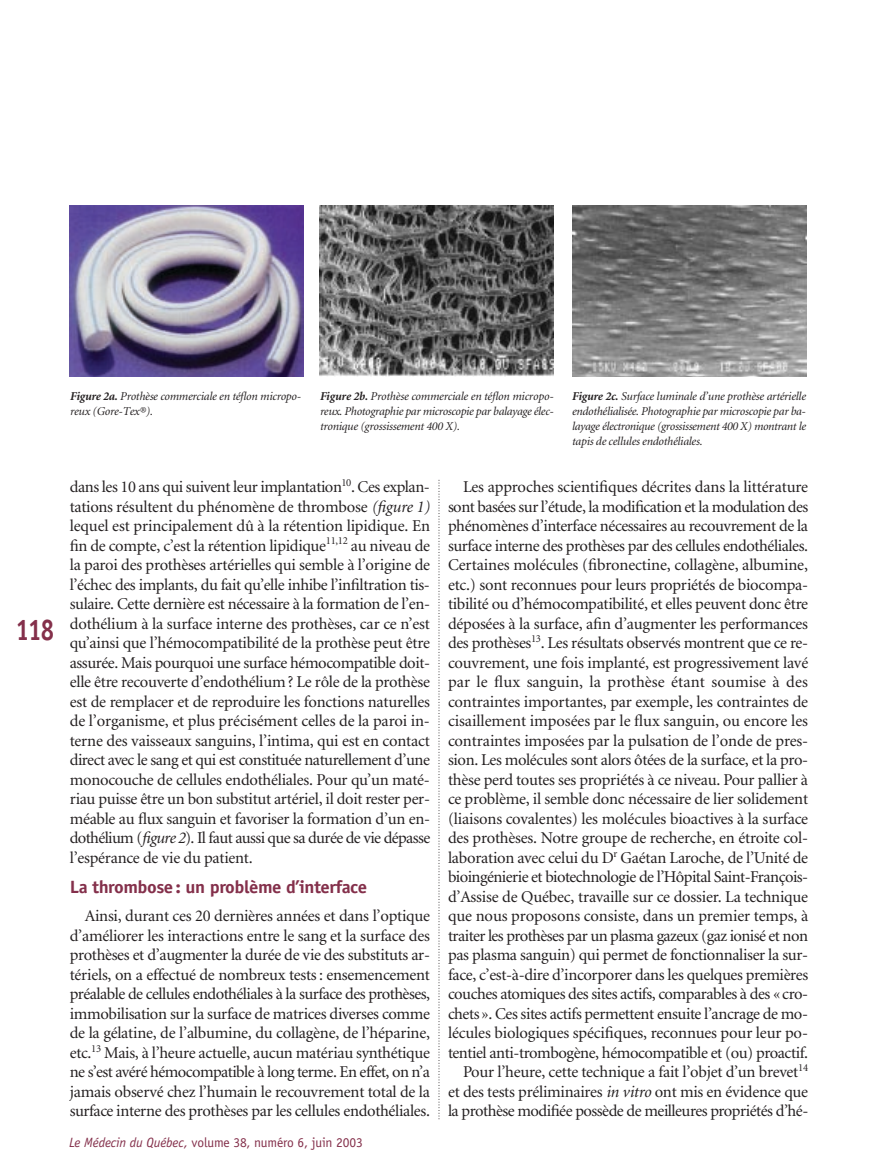
<style>
.page{position:relative;width:878px;height:1175px;background:#fff}
.page>*{position:absolute;margin:0;border:0;box-sizing:border-box;transform-origin:0 0}
.t1{font:700 30px "Officina Sans";color:#84304b;scale:.8 1}
.t2{font:700 17.85px "Officina Sans";letter-spacing:-.025em;color:#84304b;scale:1.05 1}
.t3{font:16.5px/19.5px "Minion";letter-spacing:-.02em;color:#231f20;text-align:justify}
.t4{font:13.5px "Officina Sans";letter-spacing:-.01em;color:#84304b}
.t5{font:italic 12px/15px "Minion";letter-spacing:-.015em;color:#231f20;text-align:justify}
.s1{font-weight:700}
.s2{font-style:italic}
</style>
<div class="page">
<svg style="left:438px;top:480px;width:1px;height:640px"></svg>
<img style="left:70px;top:206px;width:234px;height:170px">
<img style="left:320px;top:206px;width:234px;height:170px">
<img style="left:572px;top:206px;width:234px;height:170px">
<h1 class="t1" style="left:16px;top:618px;width:49px">118</h1>
<p class="t5" style="left:70px;top:390px;width:232px"><span class="s1">Figure 2a.</span> Prothèse commerciale en téflon micropo&shy;reux (Gore-Tex®).</p>
<p class="t5" style="left:320px;top:390px;width:235px"><span class="s1">Figure 2b.</span> Prothèse commerciale en téflon micropo&shy;reux. Photographie par microscopie par balayage élec&shy;tronique (grossissement 400 X).</p>
<p class="t5" style="left:572px;top:390px;width:235px"><span class="s1">Figure 2c.</span> Surface luminale d’une prothèse artérielle endothélialisée. Photographie par microscopie par ba&shy;layage électronique (grossissement 400 X) montrant le tapis de cellules endothéliales.</p>
<p class="t3" style="left:70px;top:478px;width:362px">dans les 10 ans qui suivent leur implantation<sup>10</sup>. Ces explan&shy;tations résultent du phénomène de thrombose <span class="s2">(figure 1) </span>lequel est principalement dû à la rétention lipidique. En fin de compte, c’est la rétention lipidique<sup>11,12</sup> au niveau de la paroi des prothèses artérielles qui semble à l’origine de l’échec des implants, du fait qu’elle inhibe l’infiltration tis&shy;sulaire. Cette dernière est nécessaire à la formation de l’en&shy;dothélium à la surface interne des prothèses, car ce n’est qu’ainsi que l’hémocompatibilité de la prothèse peut être assurée. Mais pourquoi une surface hémocompatible doit&shy;elle être recouverte d’endothélium ? Le rôle de la prothèse est de remplacer et de reproduire les fonctions naturelles de l’organisme, et plus précisément celles de la paroi in&shy;terne des vaisseaux sanguins, l’intima, qui est en contact direct avec le sang et qui est constituée naturellement d’une monocouche de cellules endothéliales. Pour qu’un maté&shy;riau puisse être un bon substitut artériel, il doit rester per&shy;méable au flux sanguin et favoriser la formation d’un en&shy;dothélium (<span class="s2">figure 2</span>). Il faut aussi que sa durée de vie dépasse l’espérance de vie du patient.</p>
<p class="t2" style="left:70px;top:880px;width:285px">La thrombose: un problème d’interface</p>
<p class="t3" style="left:70px;top:907px;width:362px;text-indent:15px">Ainsi, durant ces 20 dernières années et dans l’optique d’améliorer les interactions entre le sang et la surface des prothèses et d’augmenter la durée de vie des substituts ar&shy;tériels, on a effectué de nombreux tests : ensemencement préalable de cellules endothéliales à la surface des prothèses, immobilisation sur la surface de matrices diverses comme de la gélatine, de l’albumine, du collagène, de l’héparine, etc.<sup>13</sup> Mais, à l’heure actuelle, aucun matériau synthétique ne s’est avéré hémocompatible à long terme. En effet, on n’a jamais observé chez l’humain le recouvrement total de la surface interne des prothèses par les cellules endothéliales.</p>
<p class="t4" style="left:69px;top:1137px;width:295px"><span class="s2">Le Médecin du Québec,</span> volume 38, numéro 6, juin 2003</p>
<p class="t3" style="left:448px;top:478px;width:362px;text-align:right">Les approches scientifiques décrites dans la littérature sont basées sur l’étude, la modification et la modulation des phénomènes d’interface nécessaires au recouvrement de la surface interne des prothèses par des cellules endothéliales.<br>Certaines molécules (fibronectine, collagène, albumine, etc.) sont reconnues pour leurs propriétés de biocompa&shy;tibilité ou d’hémocompatibilité, et elles peuvent donc être déposées à la surface, afin d’augmenter les performances des prothèses<sup>13</sup>. Les résultats observés montrent que ce re&shy;couvrement, une fois implanté, est progressivement lavé par le flux sanguin, la prothèse étant soumise à des contraintes importantes, par exemple, les contraintes de cisaillement imposées par le flux sanguin, ou encore les contraintes imposées par la pulsation de l’onde de pres&shy;sion. Les molécules sont alors ôtées de la surface, et la pro&shy;thèse perd toutes ses propriétés à ce niveau. Pour pallier à ce problème, il semble donc nécessaire de lier solidement (liaisons covalentes) les molécules bioactives à la surface des prothèses. Notre groupe de recherche, en étroite col&shy;laboration avec celui du D<sup>r</sup> Gaétan Laroche, de l’Unité de bioingénierie et biotechnologie de l’Hôpital Saint-François&shy;d’Assise de Québec, travaille sur ce dossier. La technique que nous proposons consiste, dans un premier temps, à traiter les prothèses par un plasma gazeux (gaz ionisé et non pas plasma sanguin) qui permet de fonctionnaliser la sur&shy;face, c’est-à-dire d’incorporer dans les quelques premières couches atomiques des sites actifs, comparables à des « cro&shy;chets ». Ces sites actifs permettent ensuite l’ancrage de mo&shy;lécules biologiques spécifiques, reconnues pour leur po&shy;tentiel anti-trombogène, hémocompatible et (ou) proactif.<br>Pour l’heure, cette technique a fait l’objet d’un brevet<sup>14 </sup>et des tests préliminaires <span class="s2">in vitro</span> ont mis en évidence que la prothèse modifiée possède de meilleures propriétés d’hé-</p>
</div>
